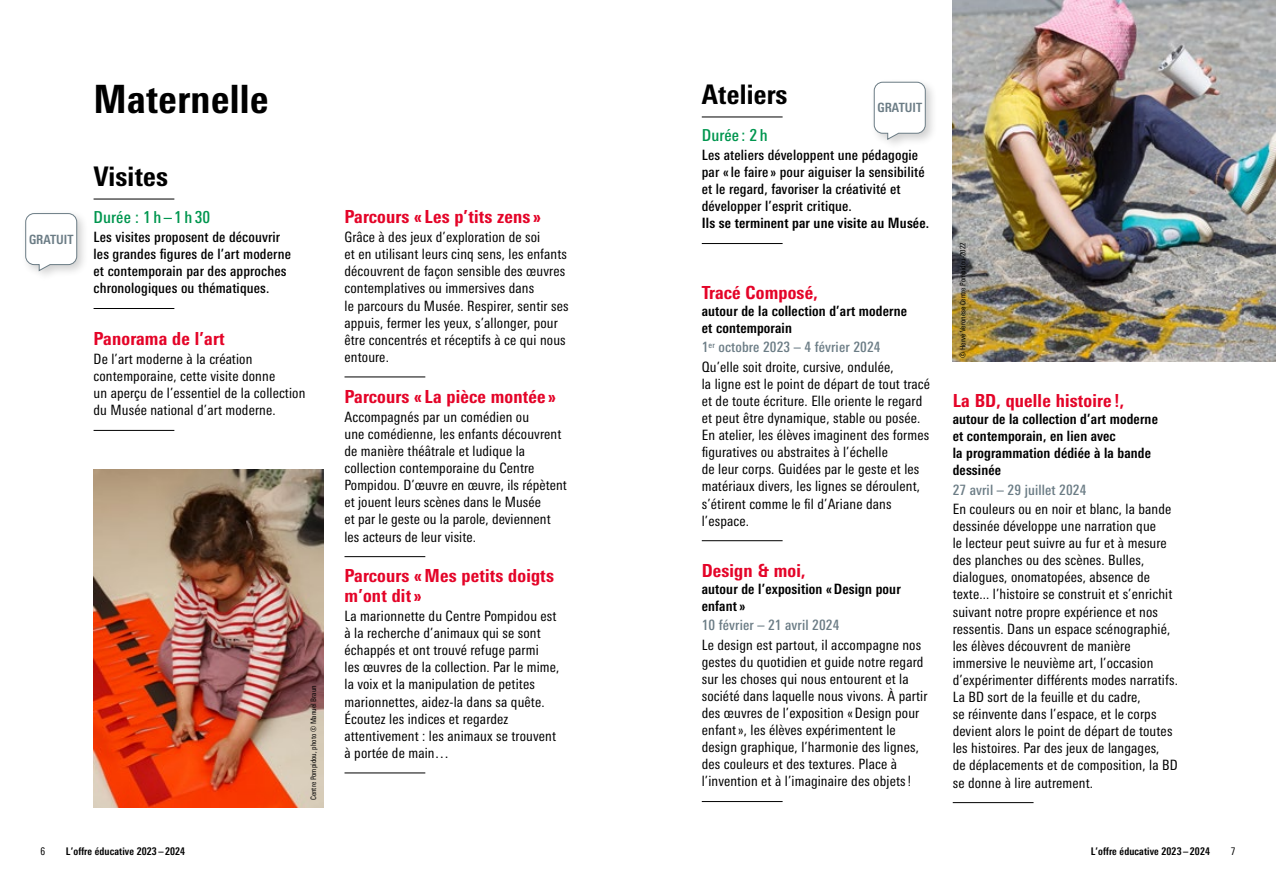
<style>
.page{position:relative;width:1276px;height:893px;background:#fff}
.page>*{position:absolute;margin:0;border:0;box-sizing:border-box;transform-origin:0 0}
.t1{font:800 condensed 39px "Univers Next Pro";letter-spacing:.01em;color:#000}
.t2{font:800 condensed 27px "Univers Next Pro";letter-spacing:.01em;color:#000}
.t3{font:800 condensed 18px/19.5px "Univers Next Pro";letter-spacing:.01em;color:#e40428}
.t4{font:500 condensed 16.5px "Univers Next Pro";letter-spacing:.01em;color:#00964f}
.t5{font:condensed 14.25px/17.1px "Univers Next Pro";letter-spacing:.01em;color:#000}
.t6{font:500 condensed 14.25px/17.1px "Univers Next Pro";letter-spacing:.01em;color:#000}
.t7{font:700 condensed 14.25px/17.1px "Univers Next Pro";letter-spacing:.01em;color:#000}
.t8{font:500 condensed 14.25px "Univers Next Pro";letter-spacing:.01em;color:#6b7c85}
.t9{font:700 condensed 12.75px "Univers Next Pro";color:#6b7c85}
.t10{font:700 condensed 10.5px "Univers Next Pro";letter-spacing:.01em;color:#000}
.t11{font:condensed 10.5px "Univers Next Pro";color:#000}
.t12{font:condensed 7.5px "Univers Next Pro";color:#000}
.s1{font-weight:500;color:#6b7c85}
</style>
<div class="page">
<img style="left:94px;top:470px;width:229px;height:338px">
<hr style="left:94px;top:199px;width:80px;height:1px;background:#000">
<hr style="left:94px;top:308px;width:80px;height:1px;background:#000">
<hr style="left:94px;top:430px;width:80px;height:1px;background:#000">
<hr style="left:344px;top:377px;width:81px;height:1px;background:#000">
<hr style="left:344px;top:556px;width:81px;height:1px;background:#000">
<hr style="left:344px;top:773px;width:81px;height:1px;background:#000">
<hr style="left:702px;top:117px;width:80px;height:1px;background:#000">
<hr style="left:702px;top:243px;width:80px;height:1px;background:#000">
<hr style="left:702px;top:540px;width:80px;height:1px;background:#000">
<hr style="left:702px;top:801px;width:80px;height:1px;background:#000">
<hr style="left:952px;top:802px;width:81px;height:1px;background:#000">
<img style="left:952px;top:0;width:324px;height:362px">
<div style="left:21px;top:209px;width:68px;height:73px;background:#000;opacity:.19"></div>
<svg style="left:25px;top:213px;width:52px;height:58px"></svg>
<div style="left:870px;top:78px;width:67px;height:73px;background:#000;opacity:.19"></div>
<svg style="left:874px;top:82px;width:51px;height:58px"></svg>
<h1 class="t1" style="left:94px;top:76px;width:176px">Maternelle</h1>
<p class="t9" style="left:29px;top:232px;width:46px">GRATUIT</p>
<h2 class="t2" style="left:94px;top:160px;width:76px">Visites</h2>
<p class="t4" style="left:94px;top:207px;width:118px">Durée : 1h–1h30</p>
<p class="t6" style="left:94px;top:228px;width:199px">Les visites proposent de découvrir les grandes figures de l’art moderne et contemporain par des approches chronologiques ou thématiques.</p>
<p class="t3" style="left:94px;top:328px;width:133px">Panorama de l’art</p>
<p class="t5" style="left:94px;top:350px;width:213px">De l’art moderne à la création contemporaine, cette visite donne<br>un aperçu de l’essentiel de la collection du Musée national d’art moderne.</p>
<p class="t12" style="left:309px;top:800px;width:116px;rotate:-90deg">Centre Pompidou, photo © Manuel Braun</p>
<p class="t3" style="left:344px;top:207px;width:198px">Parcours « Les p’tits zens»</p>
<p class="t5" style="left:344px;top:228px;width:226px">Grâce à des jeux d’exploration de soi<br>et en utilisant leurs cinq sens, les enfants découvrent de façon sensible des œuvres contemplatives ou immersives dans<br>le parcours du Musée. Respirer, sentir ses appuis, fermer les yeux, s’allonger, pour être concentrés et réceptifs à ce qui nous entoure.</p>
<p class="t3" style="left:344px;top:386px;width:213px">Parcours « La pièce montée»</p>
<p class="t5" style="left:344px;top:408px;width:224px">Accompagnés par un comédien ou<br>une comédienne, les enfants découvrent de manière théâtrale et ludique la collection contemporaine du Centre Pompidou. D’œuvre en œuvre, ils répètent et jouent leurs scènes dans le Musée<br>et par le geste ou la parole, deviennent les acteurs de leur visite.</p>
<p class="t3" style="left:344px;top:566px;width:211px">Parcours « Mes petits doigts m’ont dit »</p>
<p class="t5" style="left:344px;top:607px;width:216px">La marionnette du Centre Pompidou est à la recherche d’animaux qui se sont échappés et ont trouvé refuge parmi<br>les œuvres de la collection. Par le mime, la voix et la manipulation de petites marionnettes, aidez-la dans sa quête.<br>Écoutez les indices et regardez attentivement : les animaux se trouvent à portée de main…</p>
<h2 class="t2" style="left:702px;top:78px;width:87px">Ateliers</h2>
<p class="t4" style="left:702px;top:125px;width:67px">Durée : 2h</p>
<p class="t6" style="left:702px;top:146px;width:224px">Les ateliers développent une pédagogie par «le faire » pour aiguiser la sensibilité et le regard, favoriser la créativité et développer l’esprit critique.</p>
<p class="t7" style="left:702px;top:215px;width:229px">Ils se terminent par une visite au Musée.</p>
<p class="t9" style="left:877px;top:100px;width:46px">GRATUIT</p>
<p class="t3" style="left:702px;top:283px;width:118px">Tracé Composé,</p>
<p class="t7" style="left:702px;top:302px;width:207px">autour de la collection d’art moderne et contemporain</p>
<p class="t5" style="left:702px;top:338px;width:193px;line-height:19.2px"><span class="s1">1</span><sup>er</sup> <span class="s1">octobre 2023 – 4 février 2024<br></span>Qu’elle soit droite, cursive, ondulée,</p>
<p class="t5" style="left:702px;top:375px;width:230px">la ligne est le point de départ de tout tracé et de toute écriture. Elle oriente le regard et peut être dynamique, stable ou posée.<br>En atelier, les élèves imaginent des formes figuratives ou abstraites à l’échelle<br>de leur corps. Guidées par le geste et les matériaux divers, les lignes se déroulent, s’étirent comme le fil d’Ariane dans l’espace.</p>
<p class="t3" style="left:702px;top:561px;width:105px">Design &amp; moi,</p>
<p class="t7" style="left:702px;top:580px;width:200px">autour de l’exposition «Design pour enfant »</p>
<p class="t8" style="left:702px;top:617px;width:139px">10 février – 21 avril 2024</p>
<p class="t5" style="left:702px;top:636px;width:227px">Le design est partout, il accompagne nos gestes du quotidien et guide notre regard sur les choses qui nous entourent et la société dans laquelle nous vivons. À partir des œuvres de l’exposition « Design pour enfant», les élèves expérimentent le design graphique, l’harmonie des lignes, des couleurs et des textures. Place à l’invention et à l’imaginaire des objets!</p>
<p class="t12" style="left:958px;top:358px;width:117px;rotate:-90deg">© Hervé Veronese Centre Pompidou-2022</p>
<p class="t3" style="left:952px;top:391px;width:173px">La BD, quelle histoire !,</p>
<p class="t7" style="left:952px;top:410px;width:207px">autour de la collection d’art moderne et contemporain, en lien avec<br>la programmation dédiée à la bande dessinée</p>
<p class="t8" style="left:952px;top:481px;width:135px">27 avril – 29 juillet 2024</p>
<p class="t5" style="left:952px;top:500px;width:227px">En couleurs ou en noir et blanc, la bande dessinée développe une narration que<br>le lecteur peut suivre au fur et à mesure des planches ou des scènes. Bulles, dialogues, onomatopées, absence de texte... l’histoire se construit et s’enrichit suivant notre propre expérience et nos ressentis. Dans un espace scénographié, les élèves découvrent de manière immersive le neuvième art, l’occasion d’expérimenter différents modes narratifs.<br>La BD sort de la feuille et du cadre,<br>se réinvente dans l’espace, et le corps devient alors le point de départ de toutes les histoires. Par des jeux de langages,<br>de déplacements et de composition, la BD se donne à lire autrement.</p>
<p class="t11" style="left:40px;top:845px;width:6px">6</p>
<p class="t10" style="left:66px;top:845px;width:121px">L’offre éducative 2023– 2024</p>
<p class="t10" style="left:1090px;top:845px;width:121px">L’offre éducative 2023– 2024</p>
<p class="t11" style="left:1230px;top:845px;width:6px">7</p>
</div>
